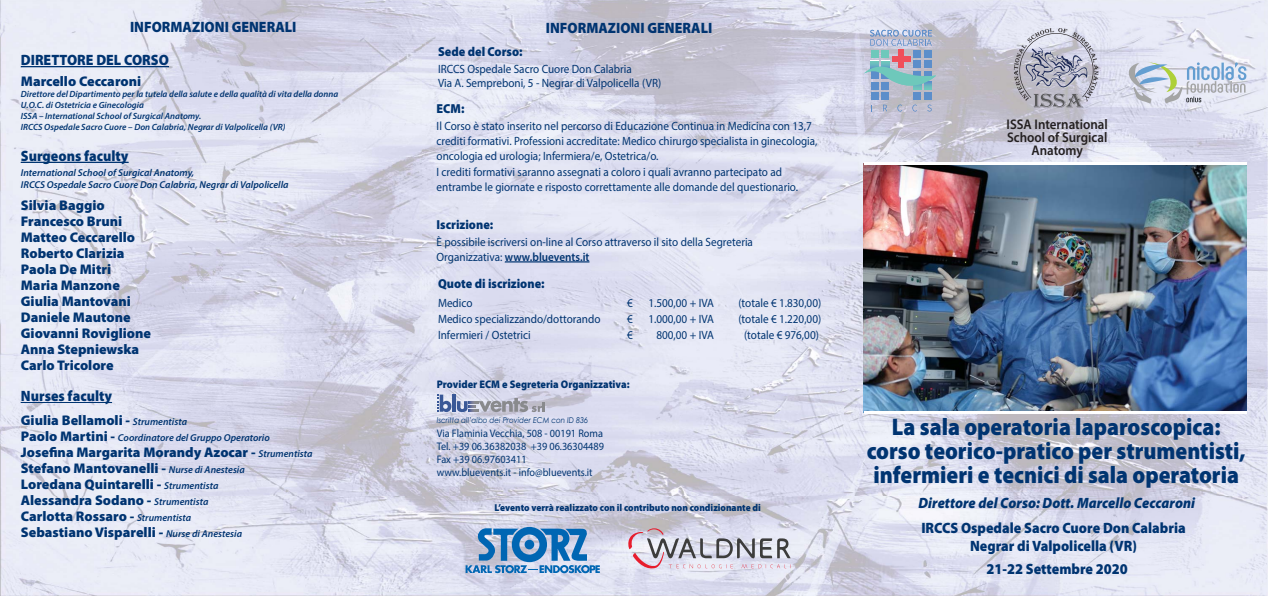
<style>
.page{position:relative;width:1268px;height:596px;background:#fff}
.page>*{position:absolute;margin:0;border:0;box-sizing:border-box;transform-origin:0 0}
.t1{font:900 24px/24px "Myriad Pro";color:#003471;text-align:center;scale:.91 1}
.t2{font:900 15px/18px "Myriad Pro";color:#003471;text-align:center;scale:.93 1}
.t3{font:italic 900 15px "Myriad Pro";color:#003471;scale:.93 1}
.t4{font:900 14px/16px "Myriad Pro";color:#003471}
.t5{font:600 14px/13px "Myriad Pro";color:#231f20;text-align:center;scale:.93 1}
.t6{font:900 13px "Myriad Pro";color:#003471;scale:.93 1}
.t7{font:12px/16px "Myriad Pro";color:#003471;scale:.93 1}
.t8{font:11px/13.2px "Myriad Pro";color:#003471;scale:.93 1}
.t9{font:900 11px "Myriad Pro";color:#003471;scale:.93 1}
.t10{font:italic 600 10px/12px "Myriad Pro";color:#003471}
.t11{font:900 10px "Myriad Pro";color:#003471;scale:.93 1}
.t12{font:italic 600 9px/10.8px "Myriad Pro";color:#003471}
.t13{font:italic 8px "Century Gothic";color:#003471;scale:.9 1}
.s1{font-weight:600;font-style:italic;font-size:10px}
.s2{font-weight:900;font-style:normal;font-size:14px}
.s3{font-weight:600}
</style>
<div class="page">
<img style="left:0;top:0;width:1267px;height:595px">
<svg style="left:1126px;top:62px;width:120px;height:42px;background:#c8d2dd"></svg>
<svg style="left:1013px;top:28px;width:85px;height:80px;background:#b3b3c1"></svg>
<img style="left:863px;top:165px;width:383px;height:246px">
<hr style="left:863px;top:411px;width:383px;height:3px;background:#fff">
<hr style="left:863px;top:162px;width:383px;height:3px;background:#fff">
<svg style="left:505px;top:261px;width:84px;height:1px"></svg>
<svg style="left:465px;top:526px;width:134px;height:47px;background:#74a1cd"></svg>
<svg style="left:627px;top:528px;width:164px;height:42px;background:#c9c3cf"></svg>
<hr style="left:452px;top:394px;width:3px;height:17px;background:#395897">
<svg style="left:437px;top:394px;width:14px;height:18px"></svg>
<svg style="left:457px;top:398px;width:88px;height:14px"></svg>
<svg style="left:21px;top:66px;width:148px;height:1px"></svg>
<svg style="left:21px;top:162px;width:107px;height:1px"></svg>
<svg style="left:21px;top:402px;width:91px;height:1px"></svg>
<div style="left:870px;top:50px;width:8px;height:8px;background:#6ec8bb"></div>
<div style="left:881px;top:50px;width:7px;height:8px;background:#6ec8bb"></div>
<div style="left:913px;top:50px;width:8px;height:8px;background:#5c8eca"></div>
<div style="left:923px;top:50px;width:8px;height:8px;background:#5c8eca"></div>
<div style="left:870px;top:92px;width:8px;height:8px;background:#5c8eca"></div>
<div style="left:881px;top:92px;width:7px;height:8px;background:#5c8eca"></div>
<div style="left:913px;top:92px;width:8px;height:8px;background:#5c8eca"></div>
<div style="left:923px;top:92px;width:8px;height:8px;background:#5c8eca"></div>
<svg style="left:863px;top:60px;width:73px;height:29px;background:#90b7c7"></svg>
<div style="left:898px;top:50px;width:5px;height:18px;background:#f04f5a"></div>
<div style="left:891px;top:56px;width:19px;height:5px;background:#f04f5a"></div>
<svg style="left:869px;top:30px;width:62px;height:16px"></svg>
<svg style="left:882px;top:105px;width:4px;height:6px"></svg>
<svg style="left:897px;top:105px;width:5px;height:6px"></svg>
<svg style="left:912px;top:105px;width:4px;height:6px"></svg>
<svg style="left:927px;top:105px;width:4px;height:6px"></svg>
<p class="t2" style="left:130px;top:19px;width:180px">INFORMAZIONI GENERALI</p>
<p class="t2" style="left:21px;top:53px;width:161px">DIRETTORE DEL CORSO</p>
<p class="t4" style="left:21px;top:75px;width:122px">Marcello Ceccaroni</p>
<p class="t12" style="left:21px;top:90px;width:319px">Direttore del Dipartimento per la tutela della salute e della qualità di vita della donna U.O.C. di Ostetricia e Ginecologia<br>ISSA – International School of Surgical Anatomy.<br>IRCCS Ospedale Sacro Cuore – Don Calabria, Negrar di Valpolicella (VR)</p>
<p class="t2" style="left:21px;top:148px;width:117px">Surgeons faculty</p>
<p class="t10" style="left:21px;top:168px;width:269px">International School of Surgical Anatomy,<br>IRCCS Ospedale Sacro Cuore Don Calabria, Negrar di Valpolicella</p>
<p class="t4" style="left:21px;top:198px;width:132px">Silvia Baggio<br>Francesco Bruni<br>Matteo Ceccarello<br>Roberto Clarizia<br>Paola De Mitri<br>Maria Manzone<br>Giulia Mantovani<br>Daniele Mautone<br>Giovanni Roviglione<br>Anna Stepniewska<br>Carlo Tricolore</p>
<p class="t2" style="left:21px;top:388px;width:99px">Nurses faculty</p>
<p class="t4" style="left:21px;top:413px;width:168px">Giulia Bellamoli - <span class="s1">Strumentista</span></p>
<p class="t10" style="left:21px;top:432px;width:250px"><span class="s2">Paolo Martini -</span> Coordinatore del Gruppo Operatorio</p>
<p class="t4" style="left:21px;top:445px;width:293px">Josefina Margarita Morandy Azocar - <span class="s1">Strumentista </span>Stefano Mantovanelli - <span class="s1">Nurse di Anestesia<br></span>Loredana Quintarelli - <span class="s1">Strumentista<br></span>Alessandra Sodano - <span class="s1">Strumentista<br></span>Carlotta Rossaro - <span class="s1">Strumentista<br></span>Sebastiano Visparelli - <span class="s1">Nurse di Anestesia</span></p>
<p class="t2" style="left:545px;top:20px;width:180px">INFORMAZIONI GENERALI</p>
<p class="t6" style="left:438px;top:46px;width:92px">Sede del Corso:</p>
<p class="t7" style="left:438px;top:63px;width:241px;line-height:14.4px">IRCCS Ospedale Sacro Cuore Don Calabria<br>Via A. Sempreboni, 5 - Negrar di Valpolicella (VR)</p>
<p class="t6" style="left:436px;top:104px;width:31px">ECM:</p>
<p class="t7" style="left:436px;top:120px;width:411px;line-height:15px">Il Corso è stato inserito nel percorso di Educazione Continua in Medicina con 13,7 crediti formativi. Professioni accreditate: Medico chirurgo specialista in ginecologia, oncologia ed urologia; Infermiera/e, Ostetrica/o.<br>I crediti formativi saranno assegnati a coloro i quali avranno partecipato ad entrambe le giornate e risposto correttamente alle domande del questionario.</p>
<p class="t6" style="left:436px;top:220px;width:62px">Iscrizione:</p>
<p class="t7" style="left:436px;top:236px;width:341px;line-height:14.4px">È possibile iscriversi on-line al Corso attraverso il sito della Segreteria<br>Organizzativa: <span class="s3">www.bluevents.it</span></p>
<p class="t6" style="left:438px;top:278px;width:116px">Quote di iscrizione:</p>
<p class="t7" style="left:438px;top:296px;width:176px">Medico<br>Medico specializzando/dottorando<br>Infermieri / Ostetrici</p>
<p class="t7" style="left:648px;top:296px;width:72px;text-align:right">1.500,00 + IVA<br>1.000,00 + IVA<br>800,00 + IVA</p>
<p class="t7" style="left:738px;top:296px;width:91px;text-align:center">(totale € 1.830,00) (totale € 1.220,00) (totale € 976,00)</p>
<p class="t7" style="left:627px;top:296px;width:8px;text-align:justify">€ € €</p>
<p class="t9" style="left:437px;top:380px;width:209px">Provider ECM e Segreteria Organizzativa:</p>
<p class="t13" style="left:437px;top:415px;width:170px">Iscritta all’albo dei Provider ECM con ID 836</p>
<p class="t8" style="left:437px;top:427px;width:181px">Via Flaminia Vecchia, 508 - 00191 Roma Tel. +39 06.36382038 +39 06.36304489<br>Fax +39 06.97603411<br>www.bluevents.it - info@bluevents.it</p>
<p class="t11" style="left:494px;top:504px;width:288px">L’evento verrà realizzato con il contributo non condizionante di</p>
<p class="t5" style="left:1006px;top:117px;width:110px">ISSA International<br>School of Surgical<br>Anatomy</p>
<h1 class="t1" style="left:866px;top:416px;width:418px">La sala operatoria laparoscopica: corso teorico-pratico per strumentisti, infermieri e tecnici di sala operatoria</h1>
<p class="t3" style="left:918px;top:494px;width:299px">Direttore del Corso: Dott. Marcello Ceccaroni</p>
<p class="t2" style="left:921px;top:519px;width:286px">IRCCS Ospedale Sacro Cuore Don Calabria<br>Negrar di Valpolicella (VR)</p>
<p class="t2" style="left:986px;top:561px;width:153px">21-22 Settembre 2020</p>
</div>
